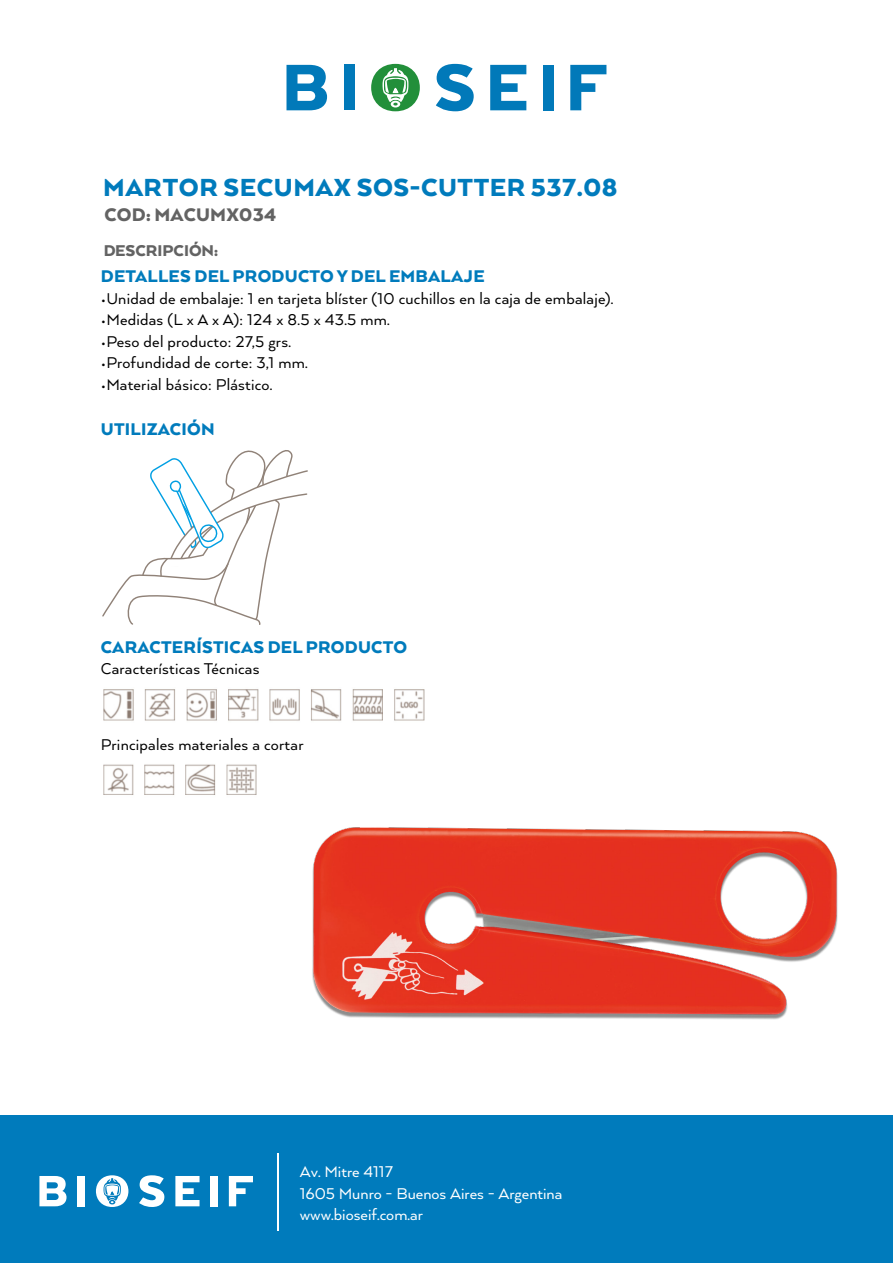
<style>
.page{position:relative;width:893px;height:1263px;background:#fff}
.page>*{position:absolute;margin:0;border:0;box-sizing:border-box;transform-origin:0 0}
.t1{font:900 28.5px "Arquitecta";letter-spacing:.02em;color:#007bbc}
.t2{font:900 21px "Arquitecta";letter-spacing:.01em;color:#636363}
.t3{font:900 19.5px "Arquitecta";letter-spacing:.015em;color:#007bbc}
.t4{font:18px "Arquitecta";letter-spacing:.015em;color:#000}
.t5{font:18px/21.6px "Arquitecta";color:#fff}
.t6{font:900 18px "Arquitecta";color:#636363}
</style>
<div class="page">
<img style="left:312px;top:827px;width:526px;height:193px">
<div style="left:0;top:1115px;width:893px;height:148px;background:#007bbc"></div>
<hr style="left:277px;top:1154px;width:2px;height:77px;background:#fff">
<svg style="left:286px;top:65px;width:41px;height:45px"></svg>
<div style="left:344px;top:65px;width:11px;height:45px;background:#0179b9"></div>
<svg style="left:436px;top:64px;width:38px;height:47px"></svg>
<svg style="left:490px;top:65px;width:36px;height:45px"></svg>
<div style="left:543px;top:65px;width:11px;height:45px;background:#0179b9"></div>
<svg style="left:570px;top:65px;width:36px;height:45px"></svg>
<div style="left:371px;top:64px;width:49px;height:47px;background:#228f3a;border-radius:50%"></div>
<svg style="left:391px;top:101px;width:9px;height:7px"></svg>
<svg style="left:382px;top:68px;width:26px;height:38px"></svg>
<svg style="left:39px;top:1176px;width:28px;height:30px"></svg>
<div style="left:78px;top:1176px;width:7px;height:30px;background:#fff"></div>
<svg style="left:139px;top:1175px;width:25px;height:32px"></svg>
<svg style="left:175px;top:1176px;width:25px;height:30px"></svg>
<div style="left:210px;top:1176px;width:8px;height:30px;background:#fff"></div>
<svg style="left:229px;top:1176px;width:24px;height:30px"></svg>
<div style="left:96px;top:1175px;width:32px;height:32px;background:#fff;border-radius:50%"></div>
<svg style="left:104px;top:1178px;width:17px;height:26px"></svg>
<svg style="left:102px;top:450px;width:206px;height:175px"></svg>
<img style="left:103px;top:689px;width:322px;height:32px">
<img style="left:103px;top:764px;width:154px;height:31px">
<h1 class="t1" style="left:103px;top:169px;width:516px">MARTOR SECUMAX SOS-CUTTER 537.08</h1>
<p class="t2" style="left:105px;top:201px;width:173px">COD: MACUMX034</p>
<p class="t6" style="left:103px;top:240px;width:116px">DESCRIPCIÓN:</p>
<p class="t3" style="left:101px;top:264px;width:385px">DETALLES DEL PRODUCTO Y DEL EMBALAJE</p>
<p class="t4" style="left:101px;top:287px;width:514px">•Unidad de embalaje: 1 en tarjeta blíster (10 cuchillos en la caja de embalaje).</p>
<p class="t4" style="left:101px;top:308px;width:290px">•Medidas (L x A x A): 124 x 8.5 x 43.5 mm.</p>
<p class="t4" style="left:101px;top:330px;width:192px">•Peso del producto: 27,5 grs.</p>
<p class="t4" style="left:101px;top:352px;width:208px">•Profundidad de corte: 3,1 mm.</p>
<p class="t4" style="left:101px;top:373px;width:173px">•Material básico: Plástico.</p>
<p class="t3" style="left:101px;top:417px;width:115px">UTILIZACIÓN</p>
<p class="t3" style="left:101px;top:635px;width:308px">CARACTERÍSTICAS DEL PRODUCTO</p>
<p class="t4" style="left:101px;top:658px;width:160px">Características Técnicas</p>
<p class="t4" style="left:101px;top:733px;width:204px">Principales materiales a cortar</p>
<p class="t5" style="left:300px;top:1160px;width:264px">Av. Mitre 4117<br>1605 Munro - Buenos Aires - Argentina www.bioseif.com.ar</p>
</div>
